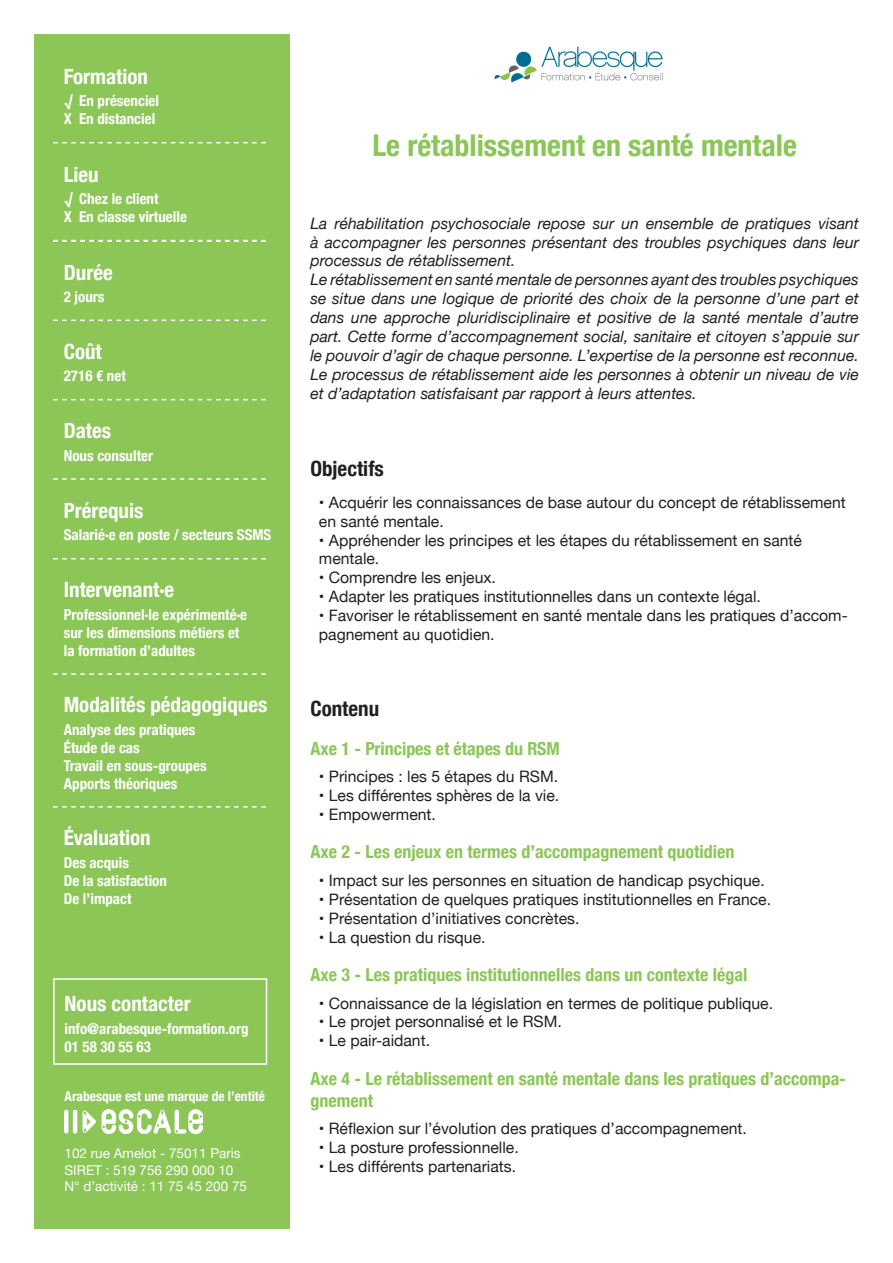
<style>
.page{position:relative;width:893px;height:1263px;background:#fff}
.page>*{position:absolute;margin:0;border:0;box-sizing:border-box;transform-origin:0 0}
.titre_orange{font:700 condensed 30px "Helvetica Neue";color:#8bc657}
.cartouche-titre{font:700 condensed 21px "Helvetica Neue";color:#fff}
.txt_titre-objectif{font:700 condensed 21px "Helvetica Neue";color:#231f20}
.txt_titre_contenu{font:700 condensed 21px "Helvetica Neue";color:#231f20}
.txt_axes{font:700 condensed 18px/21.6px "Helvetica Neue";color:#8bc657}
.txt_courant_2{font:15.75px/18.9px "Helvetica Neue";color:#231f20}
.txt_courant-intro{font:italic 15.75px/18.9px "Helvetica Neue";color:#231f20;text-align:justify}
.cartouche{font:700 condensed 15px/18px "Helvetica Neue";color:#fff}
.adresse-blanc{font:13.5px "Helvetica Neue";color:#fff}
.adresse-blanc-2{font:700 condensed 13.5px "Helvetica Neue";color:#fff}
</style>
<div class="page">
<div style="left:34px;top:34px;width:255px;height:1195px;background:#8bc657"></div>
<svg style="left:53px;top:142px;width:213px;height:1px"></svg>
<svg style="left:53px;top:240px;width:213px;height:2px"></svg>
<svg style="left:53px;top:320px;width:213px;height:1px"></svg>
<svg style="left:53px;top:399px;width:213px;height:1px"></svg>
<svg style="left:53px;top:478px;width:213px;height:2px"></svg>
<svg style="left:53px;top:558px;width:213px;height:1px"></svg>
<svg style="left:53px;top:673px;width:213px;height:2px"></svg>
<svg style="left:53px;top:806px;width:213px;height:1px"></svg>
<img style="left:494px;top:46px;width:169px;height:37px">
<img style="left:65px;top:1109px;width:137px;height:25px">
<div style="left:53px;top:978px;width:214px;height:87px;border:2px solid #fff"></div>
<p class="cartouche-titre" style="left:64px;top:59px;width:86px">Formation</p>
<p class="cartouche" style="left:79px;top:91px;width:81px">En présenciel</p>
<p class="cartouche" style="left:64px;top:109px;width:93px">X En distanciel</p>
<p class="cartouche-titre" style="left:64px;top:157px;width:36px">Lieu</p>
<p class="cartouche" style="left:79px;top:189px;width:81px">Chez le client</p>
<p class="cartouche" style="left:64px;top:207px;width:125px">X En classe virtuelle</p>
<p class="cartouche-titre" style="left:64px;top:255px;width:50px">Durée</p>
<p class="cartouche" style="left:64px;top:286px;width:42px">2 jours</p>
<p class="cartouche-titre" style="left:64px;top:334px;width:40px">Coût</p>
<p class="cartouche" style="left:64px;top:366px;width:64px">2716 € net</p>
<p class="cartouche-titre" style="left:64px;top:413px;width:49px">Dates</p>
<p class="cartouche" style="left:64px;top:445px;width:91px">Nous consulter</p>
<p class="cartouche-titre" style="left:64px;top:493px;width:81px">Prérequis</p>
<p class="cartouche" style="left:64px;top:524px;width:209px">Salarié·e en poste / secteurs SSMS</p>
<p class="cartouche-titre" style="left:64px;top:572px;width:112px">Intervenant·e</p>
<p class="cartouche" style="left:64px;top:604px;width:185px">Professionnel·le expérimenté·e sur les dimensions métiers et la formation d’adultes</p>
<p class="cartouche-titre" style="left:64px;top:687px;width:205px">Modalités pédagogiques</p>
<p class="cartouche" style="left:64px;top:719px;width:133px">Analyse des pratiques</p>
<p class="cartouche" style="left:64px;top:737px;width:78px">Étude de cas</p>
<p class="cartouche" style="left:64px;top:755px;width:144px">Travail en sous-groupes</p>
<p class="cartouche" style="left:64px;top:773px;width:115px">Apports théoriques</p>
<p class="cartouche-titre" style="left:64px;top:820px;width:89px">Évaluation</p>
<p class="cartouche" style="left:64px;top:852px;width:67px">Des acquis</p>
<p class="cartouche" style="left:64px;top:870px;width:105px">De la satisfaction</p>
<p class="cartouche" style="left:64px;top:888px;width:69px">De l’impact</p>
<p class="cartouche-titre" style="left:65px;top:986px;width:128px">Nous contacter</p>
<p class="cartouche" style="left:65px;top:1018px;width:186px">info@arabesque-formation.org</p>
<p class="cartouche" style="left:65px;top:1036px;width:88px">01 58 30 55 63</p>
<p class="adresse-blanc-2" style="left:65px;top:1085px;width:202px">Arabesque est une marque de l’entité</p>
<p class="adresse-blanc" style="left:65px;top:1144px;width:178px">102 rue Amelot - 75011 Paris</p>
<p class="adresse-blanc" style="left:65px;top:1160px;width:170px">SIRET : 519 756 290 000 10</p>
<p class="adresse-blanc" style="left:65px;top:1176px;width:184px">N° d’activité : 11 75 45 200 75</p>
<p class="titre_orange" style="left:372px;top:121px;width:426px">Le rétablissement en santé mentale</p>
<p class="txt_courant-intro" style="left:310px;top:214px;width:550px">La réhabilitation psychosociale repose sur un ensemble de pratiques visant à accompagner les personnes présentant des troubles psychiques dans leur processus de rétablissement.</p>
<p class="txt_courant-intro" style="left:310px;top:271px;width:550px">Le rétablissement en santé mentale de personnes ayant des troubles psychiques se situe dans une logique de priorité des choix de la personne d’une part et dans une approche pluridisciplinaire et positive de la santé mentale d’autre part. Cette forme d’accompagnement social, sanitaire et citoyen s’appuie sur le pouvoir d’agir de chaque personne. L’expertise de la personne est reconnue.<br>Le processus de rétablissement aide les personnes à obtenir un niveau de vie et d’adaptation satisfaisant par rapport à leurs attentes.</p>
<p class="txt_titre-objectif" style="left:310px;top:451px;width:75px">Objectifs</p>
<p class="txt_courant_2" style="left:319px;top:494px;width:528px">• Acquérir les connaissances de base autour du concept de rétablissement en santé mentale.</p>
<p class="txt_courant_2" style="left:319px;top:531px;width:485px">• Appréhender les principes et les étapes du rétablissement en santé mentale.</p>
<p class="txt_courant_2" style="left:319px;top:569px;width:179px">• Comprendre les enjeux.</p>
<p class="txt_courant_2" style="left:319px;top:588px;width:443px">• Adapter les pratiques institutionnelles dans un contexte légal.</p>
<p class="txt_courant_2" style="left:319px;top:607px;width:530px">• Favoriser le rétablissement en santé mentale dans les pratiques d’accom&shy;pagnement au quotidien.</p>
<p class="txt_titre_contenu" style="left:310px;top:691px;width:70px">Contenu</p>
<p class="txt_axes" style="left:310px;top:736px;width:251px">Axe 1 - Principes et étapes du RSM</p>
<p class="txt_courant_2" style="left:319px;top:768px;width:241px">• Principes : les 5 étapes du RSM.</p>
<p class="txt_courant_2" style="left:319px;top:787px;width:242px">• Les différentes sphères de la vie.</p>
<p class="txt_courant_2" style="left:319px;top:806px;width:118px">• Empowerment.</p>
<p class="txt_axes" style="left:310px;top:840px;width:425px">Axe 2 - Les enjeux en termes d’accompagnement quotidien</p>
<p class="txt_courant_2" style="left:319px;top:872px;width:447px">• Impact sur les personnes en situation de handicap psychique.</p>
<p class="txt_courant_2" style="left:319px;top:890px;width:454px">• Présentation de quelques pratiques institutionnelles en France.</p>
<p class="txt_courant_2" style="left:319px;top:909px;width:262px">• Présentation d’initiatives concrètes.</p>
<p class="txt_courant_2" style="left:319px;top:928px;width:168px">• La question du risque.</p>
<p class="txt_axes" style="left:310px;top:963px;width:438px">Axe 3 - Les pratiques institutionnelles dans un contexte légal</p>
<p class="txt_courant_2" style="left:319px;top:994px;width:456px">• Connaissance de la législation en termes de politique publique.</p>
<p class="txt_courant_2" style="left:319px;top:1013px;width:244px">• Le projet personnalisé et le RSM.</p>
<p class="txt_courant_2" style="left:319px;top:1032px;width:113px">• Le pair-aidant.</p>
<p class="txt_axes" style="left:310px;top:1066px;width:537px">Axe 4 - Le rétablissement en santé mentale dans les pratiques d’accompa&shy;gnement</p>
<p class="txt_courant_2" style="left:319px;top:1120px;width:429px">• Réflexion sur l’évolution des pratiques d’accompagnement.</p>
<p class="txt_courant_2" style="left:319px;top:1139px;width:201px">• La posture professionnelle.</p>
<p class="txt_courant_2" style="left:319px;top:1157px;width:199px">• Les différents partenariats.</p>
</div>
